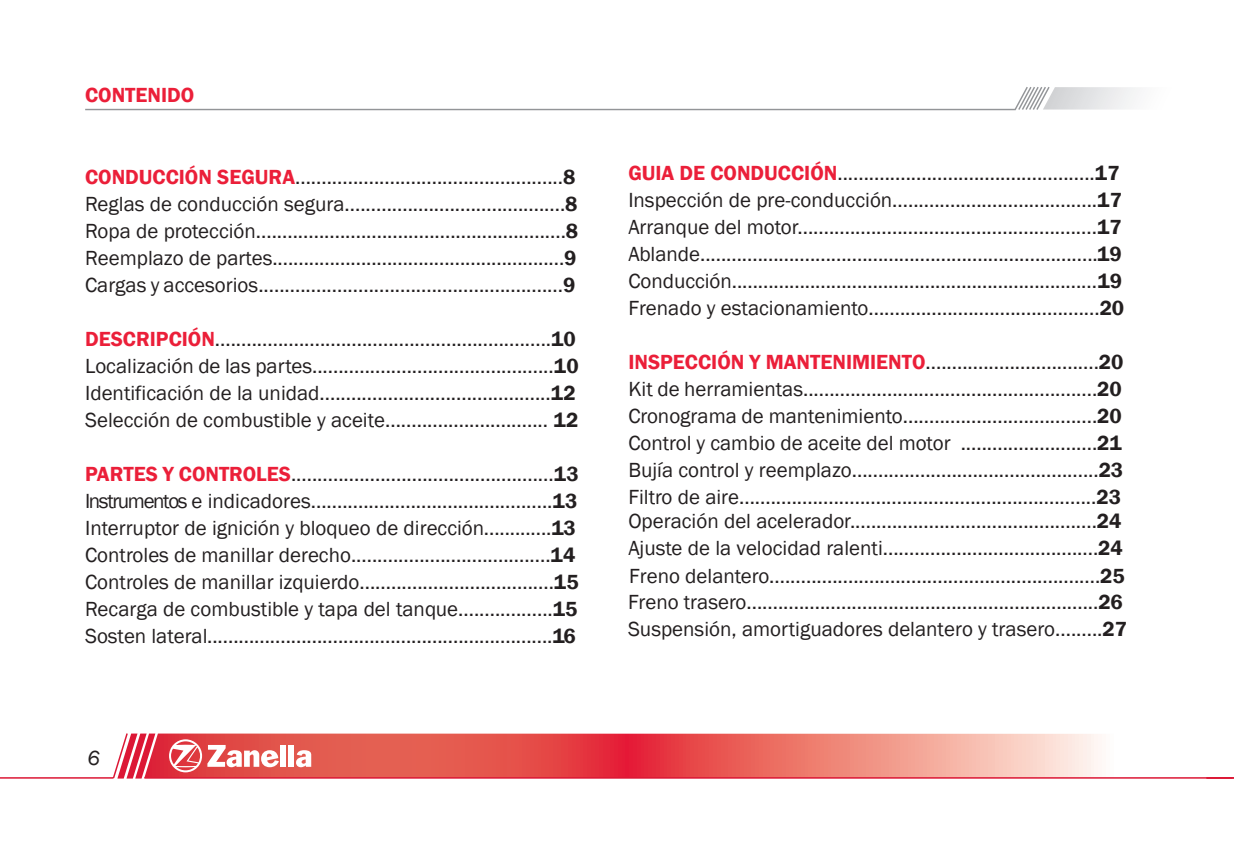
<style>
.page{position:relative;width:1234px;height:851px;background:#fff}
.page>*{position:absolute;margin:0;border:0;box-sizing:border-box;transform-origin:0 0}
.t1{font:21px/27px "Franklin Gothic";color:#231f20}
.t2{font:600 21px "Franklin Gothic";color:#eb1f39}
.t3{font:italic 21px "Franklin Gothic";color:#231f20}
.s1{font-weight:600;color:#eb1f39}
.s2{font-weight:600}
.s3{font-style:inherit}
.s4{font-family:"Franklin Gothic Demi"}
</style>
<div class="page">
<svg style="left:155px;top:733px;width:943px;height:44px;background:#eb746e"></svg>
<svg style="left:0;top:733px;width:155px;height:46px"></svg>
<hr style="left:144px;top:777px;width:1088px;height:1px;background:#dc1735">
<svg style="left:296px;top:750px;width:15px;height:17px"></svg>
<div style="left:280px;top:744px;width:6px;height:22px;background:#fff"></div>
<div style="left:288px;top:744px;width:6px;height:22px;background:#fff"></div>
<svg style="left:169px;top:739px;width:110px;height:33px"></svg>
<svg style="left:85px;top:87px;width:1053px;height:24px"></svg>
<p class="t2" style="left:85px;top:82px;width:111px">CONTENIDO</p>
<p class="t1" style="left:85px;top:164px;width:494px"><span class="s1">CONDUCCIÓN SEGURA</span>...................................................<span class="s2">8<br></span>Reglas de conducción segura..........................................<span class="s2">8<br></span>Ropa de protección...........................................................<span class="s2">8<br></span><span class="s3">Reemplazo de partes</span>........................................................<span class="s2">9<br></span><span class="s3">Cargas</span> y accesorios<span class="s3">.</span>.<span class="s3">..</span>......................................................<span class="s2">9</span></p>
<p class="t1" style="left:85px;top:326px;width:495px"><span class="s1">DESCRIPCIÓN</span>................................................................<span class="s2">10<br></span>Localización de las partes............................................<span class="s3">.</span>.<span class="s2">1</span><span class="s4">0<br></span><span class="s3">Identificación de la unidad</span>............................................<span class="s2">12<br></span>Selección de combustible <span class="s3">y aceite...............</span>.<span class="s3">........</span>....... <span class="s2">12</span></p>
<p class="t1" style="left:85px;top:461px;width:495px;text-align:justify"><span class="s1">PARTES Y CONTROLES</span>..................................................<span class="s2">13<br></span><span class="s3">Instrumentos</span> e indicadores..............................................<span class="s2">13<br></span>Interruptor de <span class="s3">ignición</span> y bloqueo de direc<span class="s3">ción.............</span><span class="s4">13</span></p>
<p class="t1" style="left:85px;top:569px;width:495px;text-align:justify">Controles de manillar izquierdo.....................................<span class="s2">15<br></span>Recarga de combustible y tapa del tanque..................<span class="s2">1</span><span class="s4">5<br></span><span class="s3">Sosten lateral</span>..................................................................<span class="s2">1</span><span class="s4">6</span></p>
<p class="t1" style="left:85px;top:542px;width:491px">Controles de manillar <span class="s3">derecho</span>...........<span class="s3">.</span>..........................<span class="s2">1</span><span class="s4">4</span></p>
<p class="t3" style="left:88px;top:744px;width:14px">6</p>
<p class="t1" style="left:628px;top:159px;width:497px"><span class="s1">GUIA DE CONDUCCIÓN</span>.................................................<span class="s2">1</span><span class="s4">7<br></span><span class="s3">Inspección</span> de pre-conducción......<span class="s3">.</span>................................<span class="s2">1</span><span class="s4">7<br></span>Arranque del motor.........................................................<span class="s2">1</span><span class="s4">7<br></span>Ablande............................................................................<span class="s4">19<br></span>Conducción......................................................................<span class="s2">1</span><span class="s4">9<br></span><span class="s3">Frenado y e</span>stacionamiento................<span class="s3">.</span>...........................<span class="s2">2</span><span class="s4">0</span></p>
<p class="t1" style="left:628px;top:348px;width:496px;text-align:justify"><span class="s1">INSPECCIÓN Y MANTENIMIENTO</span>..........................<span class="s3">.</span>......<span class="s2">2</span><span class="s4">0<br></span>Kit de herramientas........................................................<span class="s2">2</span><span class="s4">0<br></span>Cronograma de mantenimiento.....................................<span class="s2">2</span><span class="s4">0<br></span>Control y cambio de aceite del motor ..........................<span class="s2">2</span><span class="s4">1<br></span><span class="s3">B</span>ujía <span class="s3">control y reemplazo</span>..<span class="s3">......</span>.......................................<span class="s2">2</span><span class="s4">3<br></span><span class="s3">Fi</span>ltro de aire<span class="s3">.</span>......<span class="s3">...........................................</span>..................<span class="s2">2</span><span class="s4">3</span></p>
<p class="t1" style="left:628px;top:507px;width:496px">Operación de<span class="s3">l</span> acelerador......<span class="s3">.............</span>............................<span class="s2">2</span><span class="s4">4<br></span>Ajuste <span class="s3">de la velocidad</span> ralenti.........<span class="s3">.</span>...............................<span class="s2">2</span><span class="s4">4</span></p>
<p class="t1" style="left:628px;top:563px;width:500px"><span class="s3">F</span>reno delantero..<span class="s3">.</span>.................<span class="s3">......................................</span>.....<span class="s4">25<br></span><span class="s3">F</span>reno trasero......<span class="s3">.....................................</span>........................<span class="s4">26<br></span><span class="s3">S</span>uspensión<span class="s3">,</span> amortiguadores <span class="s3">delantero y trasero</span>.........<span class="s2">2</span><span class="s4">7</span></p>
</div>
